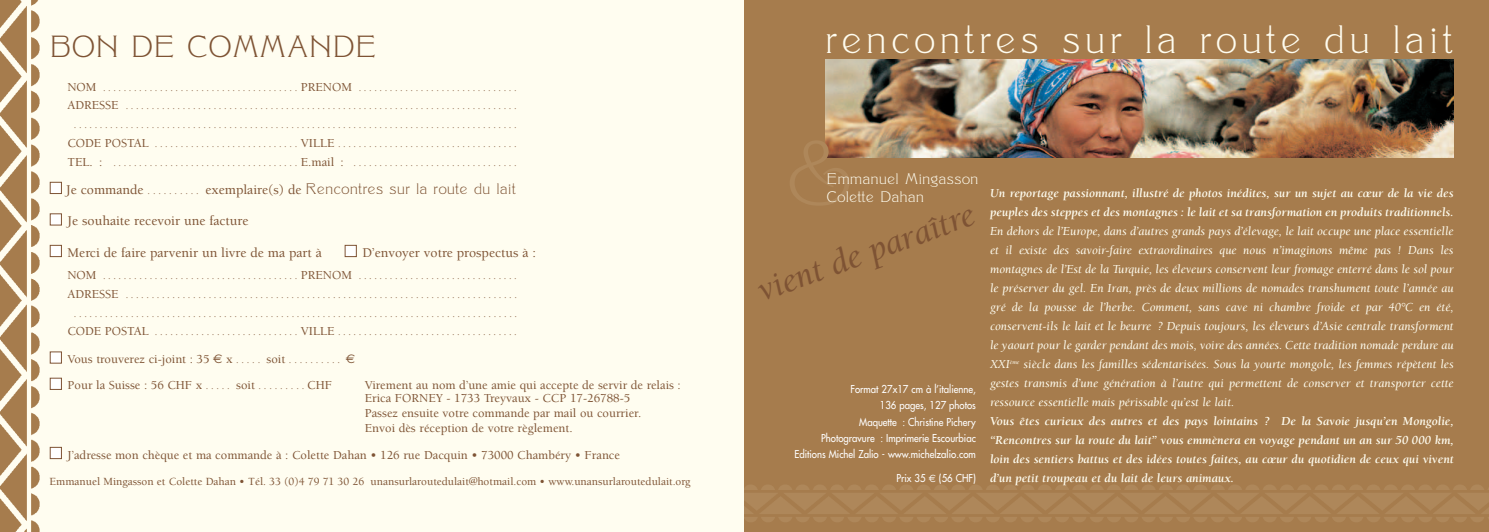
<style>
.page{position:relative;width:1489px;height:532px;background:#fff}
.page>*{position:absolute;margin:0;border:0;box-sizing:border-box;transform-origin:0 0}
.t1{font:89.25px "Grafiko";color:#ae875a}
.t2{font:38.75px "Grafiko";letter-spacing:.09em;color:#fffdf0}
.t3{font:italic 35.12px "Berkeley";color:#7e5334}
.t4{font:30px "Grafiko";color:#7e5334}
.t5{font:15px "Grafiko";color:#7e5334}
.t6{font:15px/18px "Grafiko";color:#fffdf0}
.t7{font:500 13.75px "Berkeley";color:#7e5334}
.t8{font:italic 12.5px/19px "Berkeley";color:#fffdf0;text-align:justify}
.t9{font:italic 700 12.5px/19px "Berkeley";color:#fffdf0}
.t10{font:500 12.5px/12.9px "Berkeley";color:#7e5334}
.t11{font:500 11.25px "Berkeley";color:#7e5334}
.t12{font:10.62px/16.2px "Futura";color:#fff;text-align:right;scale:.9 1}
.t13{font:500 10px/18.8px "Berkeley";color:#7e5334;text-align:right}
.s1{font-size:12.5px}
.s2{color:#fff}
.s3{font-family:"Berkeley";font-weight:500;font-size:13.75px}
.s4{font-family:"Berkeley";font-weight:500;font-size:10px}
.s5{font-family:"Euro Sans";font-weight:400}
.s6{font-size:10px}
.s7{font-family:"Euro Sans"}
</style>
<div class="page">
<div style="left:0;top:0;width:744px;height:531px;background:#fffdf0"></div>
<img style="left:0;top:0;width:40px;height:531px">
<div style="left:744px;top:0;width:744px;height:531px;background:#a67c4d"></div>
<img style="left:744px;top:485px;width:744px;height:37px">
<img style="left:825px;top:60px;width:628px;height:97px">
<h3 class="t4" style="left:50px;top:35px;width:329px">BON DE COMMANDE</h3>
<h2 class="t2" style="left:824px;top:26px;width:630px">rencontres sur la route du lait</h2>
<p class="t13" style="left:67px;top:79px;width:451px"><span class="s1">NOM</span> ......................................<span class="s1">PRENOM</span> ...............................<br><span class="s1">ADRESSE</span> ............................................................................ ......................................................................................<br><span class="s1">CODE POSTAL</span> ............................<span class="s1">VILLE</span>...................................<br><span class="s1">TEL. :</span> ....................................<span class="s1">E.mail :</span> ................................</p>
<p class="t5" style="left:50px;top:183px;width:468px"><span class="s2">■</span> <span class="s3">Je commande</span> <span class="s4">. . . . . . . . . .</span> <span class="s3">exemplaire(s) de</span> Rencontres sur la route du lait</p>
<p class="t7" style="left:50px;top:215px;width:200px"><span class="s2">■</span> Je souhaite recevoir une facture</p>
<p class="t7" style="left:50px;top:247px;width:274px"><span class="s2">■</span> Merci de faire parvenir un livre de ma part à</p>
<p class="t7" style="left:344px;top:247px;width:193px"><span class="s2">■</span> D’envoyer votre prospectus à :</p>
<p class="t13" style="left:67px;top:267px;width:451px"><span class="s1">NOM</span> . . . . . . . . . . . . . . . . . . . . . . . . . . . . . . . . . . . . . . <span class="s1">PRENOM</span> . . . . . . . . . . . . . . . . . . . . . . . . . . . . . . .<br><span class="s1">ADRESSE</span> . . . . . . . . . . . . . . . . . . . . . . . . . . . . . . . . . . . . . . . . . . . . . . . . . . . . . . . . . . . . . . . . . . . . . . . . . . . . . . . . . . . . . . . . . . . . . . . . . . . . . . . . . . . . . . . . . . . . . . . . . . . . . . . . . . . . . . . . . . . . . . . . . . . . . . . . . . . . . . . . . .<br><span class="s1">CODE POSTAL</span> . . . . . . . . . . . . . . . . . . . . . . . . . . . . <span class="s1">VILLE</span> . . . . . . . . . . . . . . . . . . . . . . . . . . . . . . . . . . .</p>
<p class="t10" style="left:50px;top:354px;width:307px"><span class="s2">■</span> Vous trouverez ci-joint : 35 <span class="s5">€</span> x <span class="s6">. . . . .</span> soit <span class="s6">. . . . . . . . . .</span> <span class="s5">€</span></p>
<p class="t10" style="left:50px;top:380px;width:284px"><span class="s2">■</span> Pour la Suisse : 56 CHF x <span class="s6">. . . . .</span> soit <span class="s6">. . . . . . . . .</span> CHF</p>
<p class="t10" style="left:365px;top:380px;width:317px">Virement au nom d’une amie qui accepte de servir de relais :<br>Erica FORNEY - 1733 Treyvaux - CCP 17-26788-5</p>
<p class="t10" style="left:365px;top:407px;width:278px;line-height:15px">Passez ensuite votre commande par mail ou courrier.<br>Envoi dès réception de votre règlement.</p>
<p class="t10" style="left:50px;top:449px;width:572px"><span class="s2">■</span> J’adresse mon chèque et ma commande à : Colette Dahan • 126 rue Dacquin • 73000 Chambéry • France</p>
<p class="t11" style="left:50px;top:476px;width:642px">Emmanuel Mingasson et Colette Dahan • Tél. 33 (0)4 79 71 30 26 unansurlaroutedulait@hotmail.com • www.unansurlaroutedulait.org</p>
<h1 class="t1" style="left:785px;top:141px;width:70px">&amp;</h1>
<p class="t6" style="left:826px;top:171px;width:154px">Emmanuel Mingasson<br>Colette Dahan</p>
<p class="t9" style="left:990px;top:184px;width:465px">Un reportage passionnant, illustré de photos inédites, sur un sujet au cœur de la vie des peuples des steppes et des montagnes : le lait et sa transformation en produits traditionnels.</p>
<p class="t8" style="left:990px;top:222px;width:465px">En dehors de l’Europe, dans d’autres grands pays d’élevage, le lait occupe une place essentielle et il existe des savoir-faire extraordinaires que nous n’imaginons même pas ! Dans les montagnes de l’Est de la Turquie, les éleveurs conservent leur fromage enterré dans le sol pour le préserver du gel. En Iran, près de deux millions de nomades transhument toute l’année au gré de la pousse de l’herbe. Comment, sans cave ni chambre froide et par 40°C en été, conservent-ils le lait et le beurre ? Depuis toujours, les éleveurs d’Asie centrale transforment le yaourt pour le garder pendant des mois, voire des années. Cette tradition nomade perdure au XXI<sup>ème</sup> siècle dans les familles sédentarisées. Sous la yourte mongole, les femmes répètent les gestes transmis d’une génération à l’autre qui permettent de conserver et transporter cette ressource essentielle mais périssable qu’est le lait.</p>
<p class="t9" style="left:990px;top:412px;width:465px;text-align:justify">Vous êtes curieux des autres et des pays lointains ? De la Savoie jusqu’en Mongolie, “Rencontres sur la route du lait” vous emmènera en voyage pendant un an sur 50 000 km, loin des sentiers battus et des idées toutes faites, au cœur du quotidien de ceux qui vivent d’un petit troupeau et du lait de leurs animaux.</p>
<h3 class="t3" style="left:753px;top:278px;width:230px;rotate:-20deg">vient de paraître</h3>
<p class="t12" style="left:794px;top:381px;width:203px">Format 27x17 cm à l’italienne,<br>136 pages, 127 photos<br>Maquette : Christine Pichery<br>Photogravure : Imprimerie Escourbiac Editions Michel Zalio - www.michelzalio.com</p>
<p class="t12" style="left:896px;top:470px;width:90px">Prix 35 <span class="s7">€</span> (56 CHF)</p>
</div>
